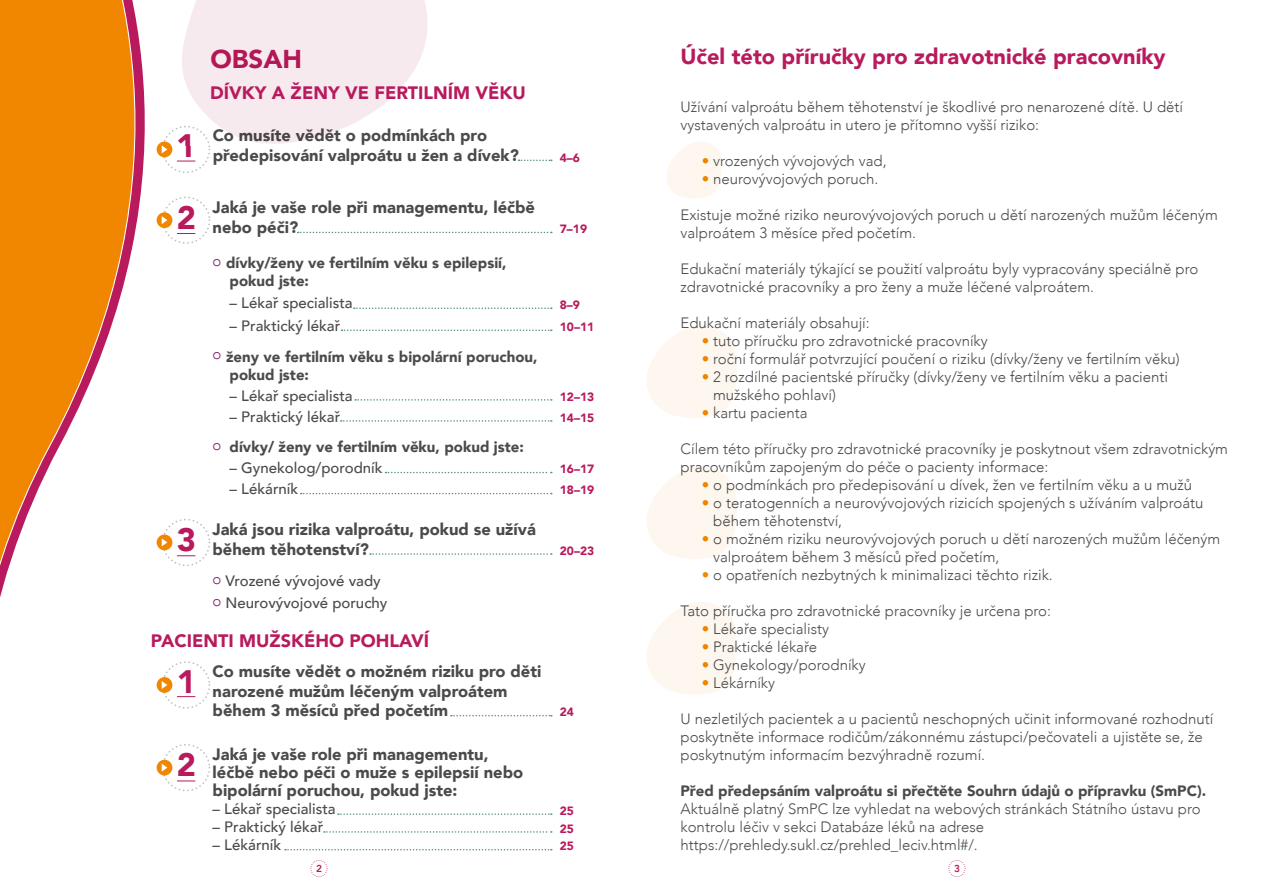
<style>
.page{position:relative;width:1276px;height:893px;background:#fff}
.page>*{position:absolute;margin:0;border:0;box-sizing:border-box;transform-origin:0 0}
.t1{font:900 32.4px "Avenir";color:#b81a5d}
.t2{font:900 25.8px "Avenir";color:#b81a5d}
.t3{font:900 21.75px "Avenir";color:#b81a5d}
.t4{font:900 18px "Avenir";color:#b81a5d}
.t5{font:900 16.5px/19.8px "Avenir";color:#4a4a49}
.t6{font:300 15px/18px "Avenir";color:#4a4a49}
.t7{font:900 15px/30.8px "Avenir";color:#4a4a49}
.t8{font:500 15px/22.2px "Avenir";color:#4a4a49}
.t9{font:900 12px/17.7px "Avenir";color:#b81a5d}
.t10{font:800 10.05px "Avenir";color:#b81a5d}
.s1{font-weight:300;color:#832472}
.s2{font-weight:500}
.s3{color:#f18700}
</style>
<div class="page">
<svg style="left:948px;top:860px;width:17px;height:17px"></svg>
<svg style="left:310px;top:860px;width:17px;height:17px"></svg>
<svg style="left:0;top:0;width:162px;height:775px"></svg>
<svg style="left:157px;top:534px;width:15px;height:16px"></svg>
<svg style="left:162px;top:519px;width:48px;height:47px"></svg>
<svg style="left:157px;top:212px;width:15px;height:16px"></svg>
<svg style="left:162px;top:196px;width:48px;height:48px"></svg>
<svg style="left:157px;top:760px;width:15px;height:15px"></svg>
<svg style="left:162px;top:744px;width:48px;height:47px"></svg>
<svg style="left:157px;top:142px;width:15px;height:15px"></svg>
<svg style="left:157px;top:677px;width:15px;height:16px"></svg>
<svg style="left:162px;top:661px;width:48px;height:48px"></svg>
<svg style="left:518px;top:160px;width:34px;height:1px"></svg>
<svg style="left:451px;top:715px;width:101px;height:1px"></svg>
<svg style="left:338px;top:813px;width:214px;height:2px"></svg>
<svg style="left:285px;top:849px;width:267px;height:1px"></svg>
<svg style="left:298px;top:232px;width:254px;height:1px"></svg>
<svg style="left:354px;top:307px;width:198px;height:2px"></svg>
<svg style="left:355px;top:399px;width:197px;height:2px"></svg>
<svg style="left:385px;top:472px;width:167px;height:1px"></svg>
<svg style="left:301px;top:493px;width:251px;height:1px"></svg>
<svg style="left:341px;top:329px;width:211px;height:2px"></svg>
<svg style="left:341px;top:420px;width:211px;height:2px"></svg>
<svg style="left:370px;top:553px;width:182px;height:2px"></svg>
<svg style="left:647px;top:325px;width:90px;height:93px"></svg>
<svg style="left:666px;top:141px;width:56px;height:57px"></svg>
<svg style="left:647px;top:466px;width:90px;height:93px"></svg>
<svg style="left:647px;top:602px;width:90px;height:93px"></svg>
<svg style="left:162px;top:0;width:266px;height:173px"></svg>
<svg style="left:324px;top:831px;width:228px;height:2px"></svg>
<h2 class="t2" style="left:210px;top:37px;width:93px">OBSAH</h2>
<p class="t4" style="left:210px;top:77px;width:317px">DÍVKY A ŽENY VE FERTILNÍM VĚKU</p>
<h1 class="t1" style="left:177px;top:118px;width:21px">1</h1>
<p class="t5" style="left:213px;top:125px;width:308px">Co musíte vědět o podmínkách pro předepisování valproátu u žen a dívek?</p>
<h1 class="t1" style="left:177px;top:190px;width:21px">2</h1>
<p class="t5" style="left:213px;top:197px;width:324px">Jaká je vaše role při managementu, léčbě nebo péči?</p>
<p class="t7" style="left:230px;top:253px;width:278px;line-height:18px;text-indent:-17px"><span class="s1">o</span> dívky/ženy ve fertilním věku s epilepsií, pokud jste:</p>
<p class="t8" style="left:230px;top:291px;width:125px">– Lékař specialista</p>
<p class="t7" style="left:213px;top:310px;width:326px;text-indent:17px"><span class="s2">– Praktický lékař<br></span><span class="s1">o</span> ženy ve fertilním věku s bipolární poruchou,</p>
<p class="t7" style="left:230px;top:359px;width:81px">pokud jste:</p>
<p class="t8" style="left:230px;top:383px;width:125px">– Lékař specialista</p>
<p class="t7" style="left:213px;top:401px;width:313px;text-indent:17px"><span class="s2">– Praktický lékař<br></span><span class="s1">o</span> dívky/ ženy ve fertilním věku, pokud jste:</p>
<p class="t8" style="left:230px;top:456px;width:154px">– Gynekolog/porodník</p>
<p class="t8" style="left:230px;top:477px;width:70px">– Lékárník</p>
<h1 class="t1" style="left:177px;top:512px;width:21px">3</h1>
<p class="t5" style="left:212px;top:519px;width:325px">Jaká jsou rizika valproátu, pokud se užívá během těhotenství?</p>
<p class="t8" style="left:212px;top:569px;width:176px"><span class="s1">o</span> Vrozené vývojové vady <span class="s1">o</span> Neurovývojové poruchy</p>
<p class="t4" style="left:151px;top:625px;width:280px">PACIENTI MUŽSKÉHO POHLAVÍ</p>
<h1 class="t1" style="left:177px;top:654px;width:21px">1</h1>
<h1 class="t1" style="left:177px;top:737px;width:21px">2</h1>
<p class="t5" style="left:213px;top:661px;width:330px">Co musíte vědět o možném riziku pro děti narozené mužům léčeným valproátem během 3 měsíců před početím</p>
<p class="t5" style="left:213px;top:745px;width:312px;line-height:18px">Jaká je vaše role při managementu, léčbě nebo péči o muže s epilepsií nebo bipolární poruchou, pokud jste:</p>
<p class="t8" style="left:213px;top:797px;width:125px">– Lékař specialista</p>
<p class="t8" style="left:213px;top:815px;width:112px">– Praktický lékař</p>
<p class="t8" style="left:213px;top:833px;width:70px">– Lékárník</p>
<p class="t9" style="left:560px;top:149px;width:22px">4–6</p>
<p class="t9" style="left:560px;top:220px;width:29px">7–19</p>
<p class="t9" style="left:560px;top:293px;width:36px;line-height:22px">8–9<br>10–11</p>
<p class="t9" style="left:560px;top:387px;width:36px">12–13</p>
<p class="t9" style="left:560px;top:408px;width:36px">14–15</p>
<p class="t9" style="left:560px;top:458px;width:36px;line-height:21px">16–17<br>18–19</p>
<p class="t9" style="left:560px;top:541px;width:36px">20–23</p>
<p class="t9" style="left:560px;top:703px;width:16px">24</p>
<p class="t9" style="left:560px;top:802px;width:16px">25<br>25</p>
<p class="t9" style="left:560px;top:837px;width:16px">25</p>
<h3 class="t3" style="left:680px;top:38px;width:486px">Účel této příručky pro zdravotnické pracovníky</h3>
<p class="t6" style="left:680px;top:98px;width:504px">Užívání valproátu během těhotenství je škodlivé pro nenarozené dítě. U dětí vystavených valproátu in utero je přítomno vyšší riziko:</p>
<p class="t6" style="left:702px;top:152px;width:186px"><span class="s3">•</span> vrozených vývojových vad,</p>
<p class="t6" style="left:702px;top:170px;width:178px"><span class="s3">•</span> neurovývojových poruch.</p>
<p class="t6" style="left:680px;top:206px;width:539px">Existuje možné riziko neurovývojových poruch u dětí narozených mužům léčeným valproátem 3 měsíce před početím.</p>
<p class="t6" style="left:680px;top:260px;width:519px">Edukační materiály týkající se použití valproátu byly vypracovány speciálně pro zdravotnické pracovníky a pro ženy a muže léčené valproátem.</p>
<p class="t6" style="left:680px;top:314px;width:191px">Edukační materiály obsahují:</p>
<p class="t6" style="left:702px;top:332px;width:287px"><span class="s3">•</span> tuto příručku pro zdravotnické pracovníky</p>
<p class="t6" style="left:702px;top:350px;width:479px"><span class="s3">•</span> roční formulář potvrzující poučení o riziku (dívky/ženy ve fertilním věku)</p>
<p class="t6" style="left:713px;top:368px;width:456px;text-indent:-11px"><span class="s3">•</span> 2 rozdílné pacientské příručky (dívky/ženy ve fertilním věku a pacienti mužského pohlaví)</p>
<p class="t6" style="left:702px;top:404px;width:107px"><span class="s3">•</span> kartu pacienta</p>
<p class="t6" style="left:680px;top:440px;width:549px">Cílem této příručky pro zdravotnické pracovníky je poskytnout všem zdravotnickým pracovníkům zapojeným do péče o pacienty informace:</p>
<p class="t6" style="left:702px;top:476px;width:492px"><span class="s3">•</span> o podmínkách pro předepisování u dívek, žen ve fertilním věku a u mužů</p>
<p class="t6" style="left:713px;top:494px;width:492px;text-indent:-11px"><span class="s3">•</span> o teratogenních a neurovývojových rizicích spojených s užíváním valproátu během těhotenství,</p>
<p class="t6" style="left:713px;top:530px;width:508px;text-indent:-11px"><span class="s3">•</span> o možném riziku neurovývojových poruch u dětí narozených mužům léčeným valproátem během 3 měsíců před početím,</p>
<p class="t6" style="left:702px;top:566px;width:352px"><span class="s3">•</span> o opatřeních nezbytných k minimalizaci těchto rizik.</p>
<p class="t6" style="left:680px;top:602px;width:372px">Tato příručka pro zdravotnické pracovníky je určena pro:</p>
<p class="t6" style="left:702px;top:620px;width:129px"><span class="s3">•</span> Lékaře specialisty</p>
<p class="t6" style="left:702px;top:638px;width:117px"><span class="s3">•</span> Praktické lékaře</p>
<p class="t6" style="left:702px;top:656px;width:165px"><span class="s3">•</span> Gynekology/porodníky</p>
<p class="t6" style="left:702px;top:674px;width:75px"><span class="s3">•</span> Lékárníky</p>
<p class="t6" style="left:680px;top:710px;width:534px">U nezletilých pacientek a u pacientů neschopných učinit informované rozhodnutí poskytněte informace rodičům/zákonnému zástupci/pečovateli a ujistěte se, že poskytnutým informacím bezvýhradně rozumí.</p>
<p class="t7" style="left:680px;top:775px;width:527px">Před předepsáním valproátu si přečtěte Souhrn údajů o přípravku (SmPC).</p>
<p class="t6" style="left:680px;top:800px;width:521px">Aktuálně platný SmPC lze vyhledat na webových stránkách Státního ústavu pro kontrolu léčiv v sekci Databáze léků na adrese https://prehledy.sukl.cz/prehled_leciv.html#/.</p>
<p class="t10" style="left:316px;top:861px;width:7px">2</p>
<p class="t10" style="left:954px;top:861px;width:7px">3</p>
</div>
